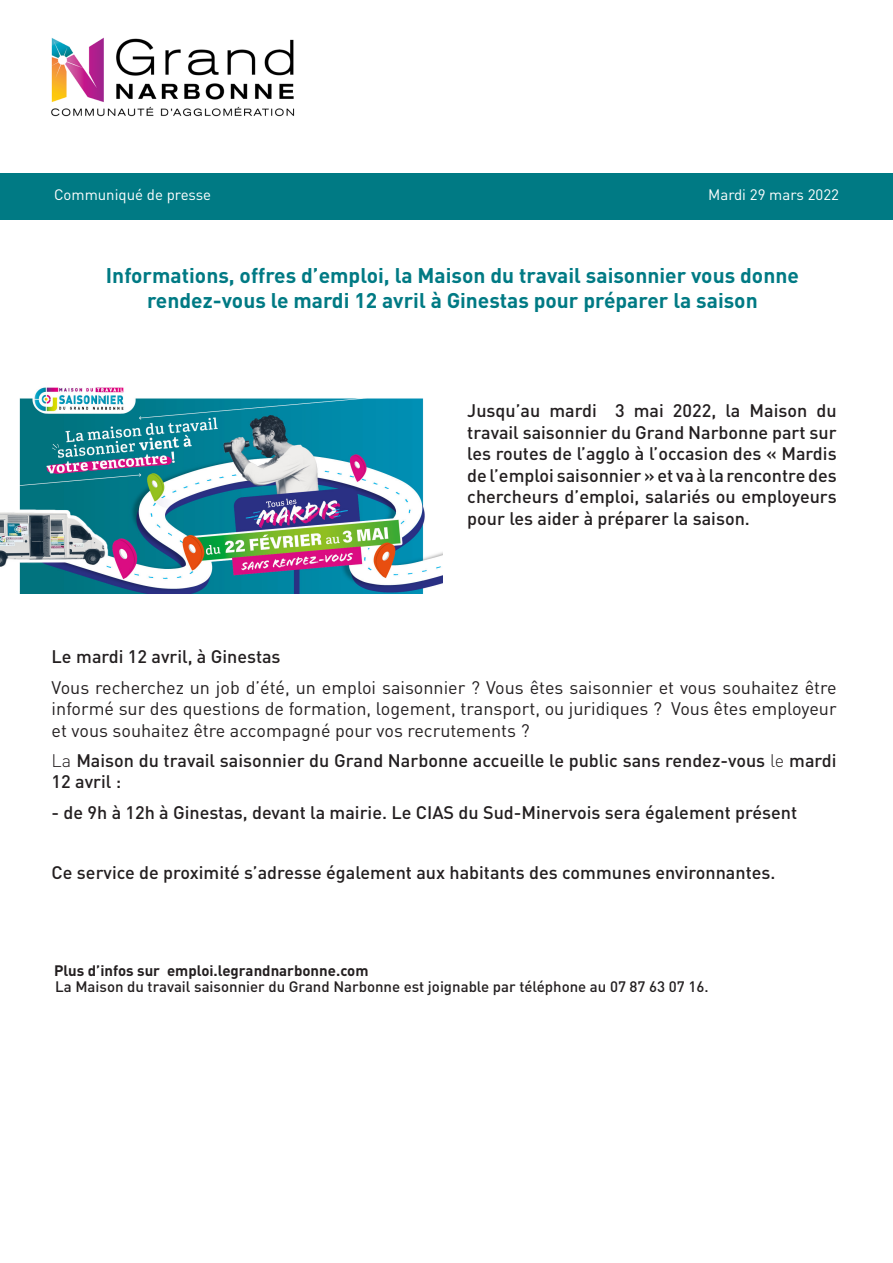
<style>
.page{position:relative;width:893px;height:1263px;background:#fff}
.page>*{position:absolute;margin:0;border:0;box-sizing:border-box;transform-origin:0 0}
.t1{font:700 21px "DIN Pro";color:#007a84}
.t2{font:500 18px/21.6px "DIN Pro";color:#231f20;text-align:justify}
.t3{font:18px/21.6px "DIN Pro";color:#231f20;text-align:justify}
.t4{font:500 15px "DIN Pro";color:#231f20}
.t5{font:700 15px "DIN Pro";color:#231f20}
.t6{font:15px "DIN Pro";color:#fff}
.s1{font-weight:300}
</style>
<div class="page">
<div style="left:0;top:173px;width:893px;height:47px;background:#007a84"></div>
<img style="left:1px;top:387px;width:442px;height:207px">
<img style="left:51px;top:37px;width:244px;height:80px">
<p class="t6" style="left:54px;top:184px;width:159px">Communiqué de presse</p>
<p class="t6" style="left:708px;top:184px;width:132px">Mardi 29 mars 2022</p>
<p class="t1" style="left:106px;top:261px;width:694px">Informations, offres d’emploi, la Maison du travail saisonnier vous donne</p>
<p class="t1" style="left:147px;top:286px;width:612px">rendez-vous le mardi 12 avril à Ginestas pour préparer la saison</p>
<p class="t2" style="left:467px;top:399px;width:371px">Jusqu’au mardi 3 mai 2022, la Maison du travail saisonnier du Grand Narbonne part sur les routes de l’agglo à l’occasion des « Mardis de l’emploi saisonnier » et va à la rencontre des chercheurs d’emploi, salariés ou employeurs pour les aider à préparer la saison.</p>
<p class="t2" style="left:52px;top:645px;width:230px">Le mardi 12 avril, à Ginestas</p>
<p class="t3" style="left:52px;top:675px;width:786px">Vous recherchez un job d’été, un emploi saisonnier ? Vous êtes saisonnier et vous souhaitez être informé sur des questions de formation, logement, transport, ou juridiques ? Vous êtes employeur et vous souhaitez être accompagné pour vos recrutements ?</p>
<p class="t2" style="left:52px;top:749px;width:786px"><span class="s1">La</span> Maison du travail saisonnier du Grand Narbonne accueille le public sans rendez-vous <span class="s1">le</span> mardi<br>12 avril :</p>
<p class="t2" style="left:52px;top:800px;width:747px">- de 9h à 12h à Ginestas, devant la mairie. Le CIAS du Sud-Minervois sera également présent</p>
<p class="t2" style="left:52px;top:861px;width:725px">Ce service de proximité s’adresse également aux habitants des communes environnantes.</p>
<p class="t5" style="left:54px;top:960px;width:316px">Plus d’infos sur emploi.legrandnarbonne.com</p>
<p class="t4" style="left:55px;top:976px;width:655px">La Maison du travail saisonnier du Grand Narbonne est joignable par téléphone au 07 87 63 07 16.</p>
</div>
